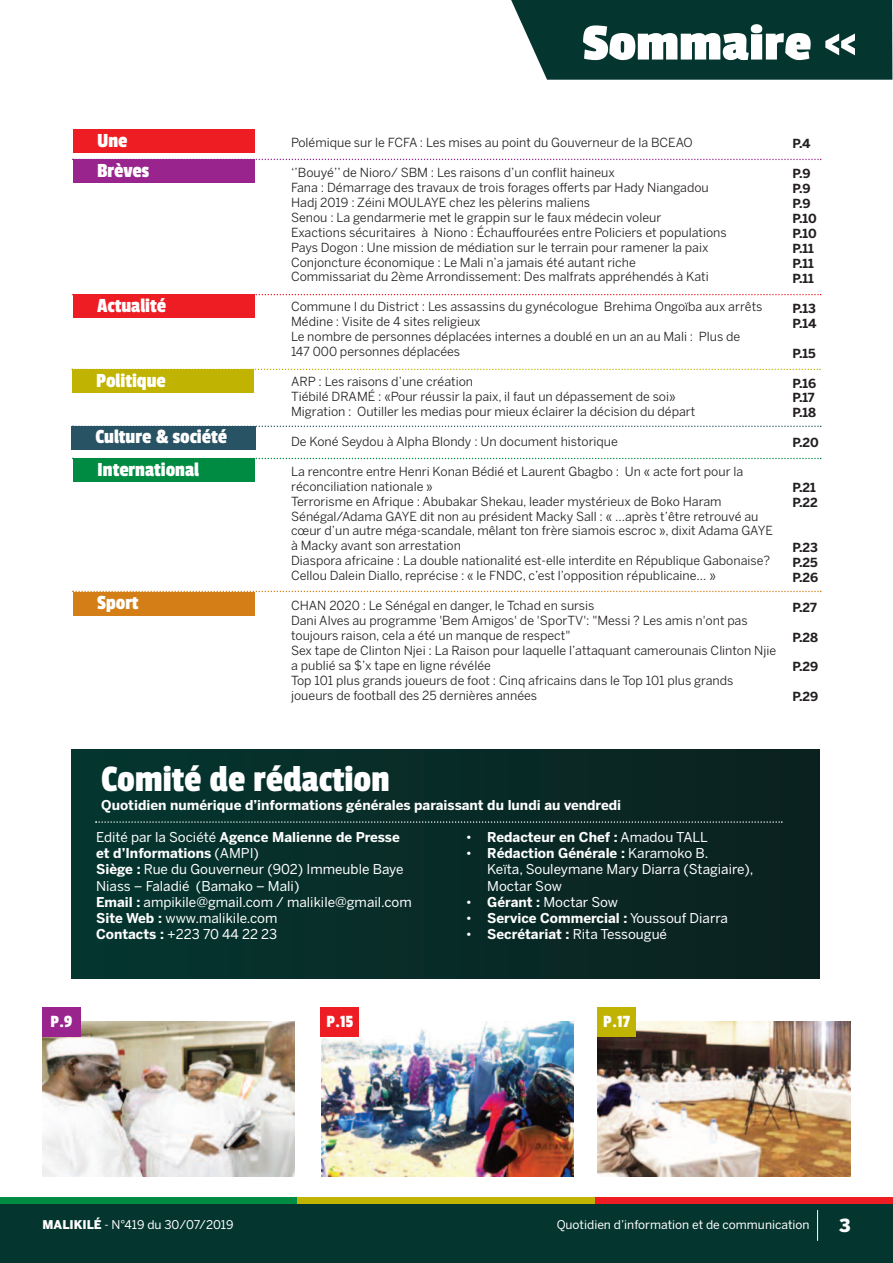
<style>
.page{position:relative;width:893px;height:1263px;background:#fff}
.page>*{position:absolute;margin:0;border:0;box-sizing:border-box;transform-origin:0 0}
.t1{font:700 54px "Passion One";color:#fff}
.t2{font:39px "Passion One";color:#fff}
.t3{font:21px/30.3px "Passion One";color:#fff}
.t4{font:18px "Passion One";color:#fff}
.t5{font:900 18px "Benton Sans";color:#fff}
.t6{font:13.5px/16.2px "Benton Sans";color:#fff}
.t7{font:700 13.5px "Benton Sans";color:#fff}
.t8{font:12.45px/15px "Benton Sans";color:#231f20}
.t9{font:700 12.45px/15px "Benton Sans";color:#231f20}
.t10{font:12px "Benton Sans";color:#fff}
.s1{font-weight:400}
.s2{font-weight:700}
.s3{font-weight:900}
</style>
<div class="page">
<div style="left:0;top:1203px;width:893px;height:60px;background:#05352f"></div>
<div style="left:0;top:1197px;width:298px;height:6px;background:#008b43"></div>
<div style="left:298px;top:1197px;width:297px;height:6px;background:#c0b301"></div>
<div style="left:595px;top:1197px;width:297px;height:6px;background:#ee1d23"></div>
<hr style="left:817px;top:1210px;width:1px;height:31px;background:#fff">
<div style="left:72px;top:749px;width:748px;height:229px;background:#082b27"></div>
<svg style="left:511px;top:0;width:381px;height:80px;background:#14413b"></svg>
<img style="left:43px;top:1021px;width:251px;height:155px">
<div style="left:73px;top:129px;width:182px;height:23px;background:#ee1d23"></div>
<div style="left:73px;top:159px;width:182px;height:24px;background:#99248e"></div>
<div style="left:73px;top:295px;width:182px;height:23px;background:#ee1d23"></div>
<div style="left:72px;top:426px;width:184px;height:23px;background:#275364"></div>
<div style="left:73px;top:458px;width:182px;height:24px;background:#008b43"></div>
<div style="left:73px;top:592px;width:182px;height:23px;background:#d37e17"></div>
<div style="left:42px;top:1008px;width:38px;height:29px;background:#99248e"></div>
<img style="left:321px;top:1022px;width:252px;height:154px">
<div style="left:321px;top:1008px;width:38px;height:29px;background:#ee1d23"></div>
<img style="left:598px;top:1021px;width:252px;height:155px">
<div style="left:598px;top:1008px;width:38px;height:29px;background:#c0b301"></div>
<svg style="left:95px;top:821px;width:688px;height:2px"></svg>
<svg style="left:72px;top:591px;width:749px;height:1px"></svg>
<svg style="left:72px;top:458px;width:749px;height:1px"></svg>
<svg style="left:256px;top:426px;width:565px;height:1px"></svg>
<svg style="left:72px;top:294px;width:749px;height:1px"></svg>
<div style="left:72px;top:369px;width:182px;height:24px;background:#c0b301"></div>
<svg style="left:254px;top:369px;width:567px;height:1px"></svg>
<svg style="left:72px;top:159px;width:749px;height:1px"></svg>
<h3 class="t3" style="left:97px;top:125px;width:54px">Une<br>Brèves</h3>
<h3 class="t3" style="left:97px;top:290px;width:71px">Actualité</h3>
<h3 class="t3" style="left:96px;top:365px;width:71px">Politique</h3>
<h3 class="t3" style="left:96px;top:420px;width:133px;line-height:32.5px">Culture &amp; société<br>International</h3>
<h3 class="t3" style="left:97px;top:588px;width:43px">Sport</h3>
<h1 class="t1" style="left:582px;top:15px;width:231px">Sommaire</h1>
<p class="t8" style="left:291px;top:135px;width:403px">Polémique sur le FCFA : Les mises au point du Gouverneur de la BCEAO</p>
<p class="t8" style="left:291px;top:165px;width:437px">‘’Bouyé’’ de Nioro/ SBM : Les raisons d’un conflit haineux<br>Fana : Démarrage des travaux de trois forages offerts par Hady Niangadou Hadj 2019 : Zéini MOULAYE chez les pèlerins maliens<br>Senou : La gendarmerie met le grappin sur le faux médecin voleur<br>Exactions sécuritaires à Niono : Échauffourées entre Policiers et populations Pays Dogon : Une mission de médiation sur le terrain pour ramener la paix Conjoncture économique : Le Mali n’a jamais été autant riche<br>Commissariat du 2ème Arrondissement: Des malfrats appréhendés à Kati</p>
<p class="t8" style="left:291px;top:300px;width:473px">Commune I du District : Les assassins du gynécologue Brehima Ongoïba aux arrêts Médine : Visite de 4 sites religieux<br>Le nombre de personnes déplacées internes a doublé en un an au Mali : Plus de<br>147 000 personnes déplacées</p>
<p class="t8" style="left:291px;top:374px;width:406px">ARP : Les raisons d’une création<br>Tiébilé DRAMÉ : «Pour réussir la paix, il faut un dépassement de soi»<br>Migration : Outiller les medias pour mieux éclairer la décision du départ</p>
<p class="t8" style="left:291px;top:434px;width:328px">De Koné Seydou à Alpha Blondy : Un document historique</p>
<p class="t8" style="left:291px;top:464px;width:483px">La rencontre entre Henri Konan Bédié et Laurent Gbagbo : Un « acte fort pour la réconciliation nationale »<br>Terrorisme en Afrique : Abubakar Shekau, leader mystérieux de Boko Haram Sénégal/Adama GAYE dit non au président Macky Sall : « …après t’être retrouvé au cœur d’un autre méga-scandale, mêlant ton frère siamois escroc », dixit Adama GAYE à Macky avant son arrestation<br>Diaspora africaine : La double nationalité est-elle interdite en République Gabonaise?<br>Cellou Dalein Diallo, reprécise : « le FNDC, c’est l’opposition républicaine… »</p>
<p class="t8" style="left:291px;top:598px;width:487px">CHAN 2020 : Le Sénégal en danger, le Tchad en sursis<br>Dani Alves au programme 'Bem Amigos' de 'SporTV': "Messi ? Les amis n'ont pas toujours raison, cela a été un manque de respect"<br>Sex tape de Clinton Njei : La Raison pour laquelle l’attaquant camerounais Clinton Njie a publié sa $’x tape en ligne révélée<br>Top 101 plus grands joueurs de foot : Cinq africains dans le Top 101 plus grands joueurs de football des 25 dernières années</p>
<p class="t9" style="left:792px;top:137px;width:20px">P.4</p>
<p class="t9" style="left:792px;top:167px;width:26px">P.9<br>P.9<br>P.9<br>P.10<br>P.10<br>P.11<br>P.11<br>P.11</p>
<p class="t9" style="left:792px;top:301px;width:26px">P.13<br>P.14</p>
<p class="t9" style="left:792px;top:346px;width:25px">P.15</p>
<p class="t9" style="left:792px;top:376px;width:25px">P.16<br>P.17<br>P.18</p>
<p class="t9" style="left:792px;top:435px;width:28px">P.20</p>
<p class="t9" style="left:792px;top:480px;width:27px">P.21<br>P.22</p>
<p class="t9" style="left:792px;top:540px;width:27px;text-align:justify">P.23<br>P.25<br>P.26</p>
<p class="t9" style="left:792px;top:600px;width:26px">P.27</p>
<p class="t9" style="left:792px;top:630px;width:27px">P.28</p>
<p class="t9" style="left:792px;top:660px;width:27px">P.29</p>
<p class="t9" style="left:792px;top:689px;width:27px">P.29</p>
<h2 class="t2" style="left:101px;top:758px;width:290px">Comité de rédaction</h2>
<p class="t7" style="left:101px;top:797px;width:521px">Quotidien numérique d’informations générales paraissant du lundi au vendredi</p>
<p class="t7" style="left:466px;top:829px;width:243px"><span class="s1">•</span> Redacteur en Chef : <span class="s1">Amadou TALL</span></p>
<p class="t6" style="left:487px;top:845px;width:268px;text-indent:-21px">• <span class="s2">Rédaction Générale :</span> Karamoko B.<br>Keïta, Souleymane Mary Diarra (Stagiaire),<br>Moctar Sow</p>
<p class="t6" style="left:466px;top:894px;width:154px">• <span class="s2">Gérant :</span> Moctar Sow</p>
<p class="t7" style="left:466px;top:910px;width:264px"><span class="s1">•</span> Service Commercial : <span class="s1">Youssouf Diarra</span></p>
<p class="t6" style="left:466px;top:926px;width:203px">• <span class="s2">Secrétariat :</span> Rita Tessougué</p>
<p class="t6" style="left:96px;top:829px;width:317px">Edité par la Société <span class="s2">Agence Malienne de Presse et d’Informations</span> (AMPI)<br><span class="s2">Siège :</span> Rue du Gouverneur (902) Immeuble Baye Niass – Faladié (Bamako – Mali)<br><span class="s2">Email :</span> ampikile@gmail.com / malikile@gmail.com <span class="s2">Site Web :</span> www.malikile.com<br><span class="s2">Contacts :</span> +223 70 44 22 23</p>
<h3 class="t4" style="left:50px;top:1012px;width:23px">P.9</h3>
<h3 class="t4" style="left:326px;top:1012px;width:28px">P.15</h3>
<h3 class="t4" style="left:603px;top:1012px;width:28px">P.17</h3>
<p class="t10" style="left:43px;top:1218px;width:193px"><span class="s3">MALIKILÉ</span> - N°419 du 30/07/2019</p>
<p class="t10" style="left:557px;top:1218px;width:254px">Quotidien d’information et de communication</p>
<h3 class="t5" style="left:839px;top:1215px;width:13px">3</h3>
</div>
